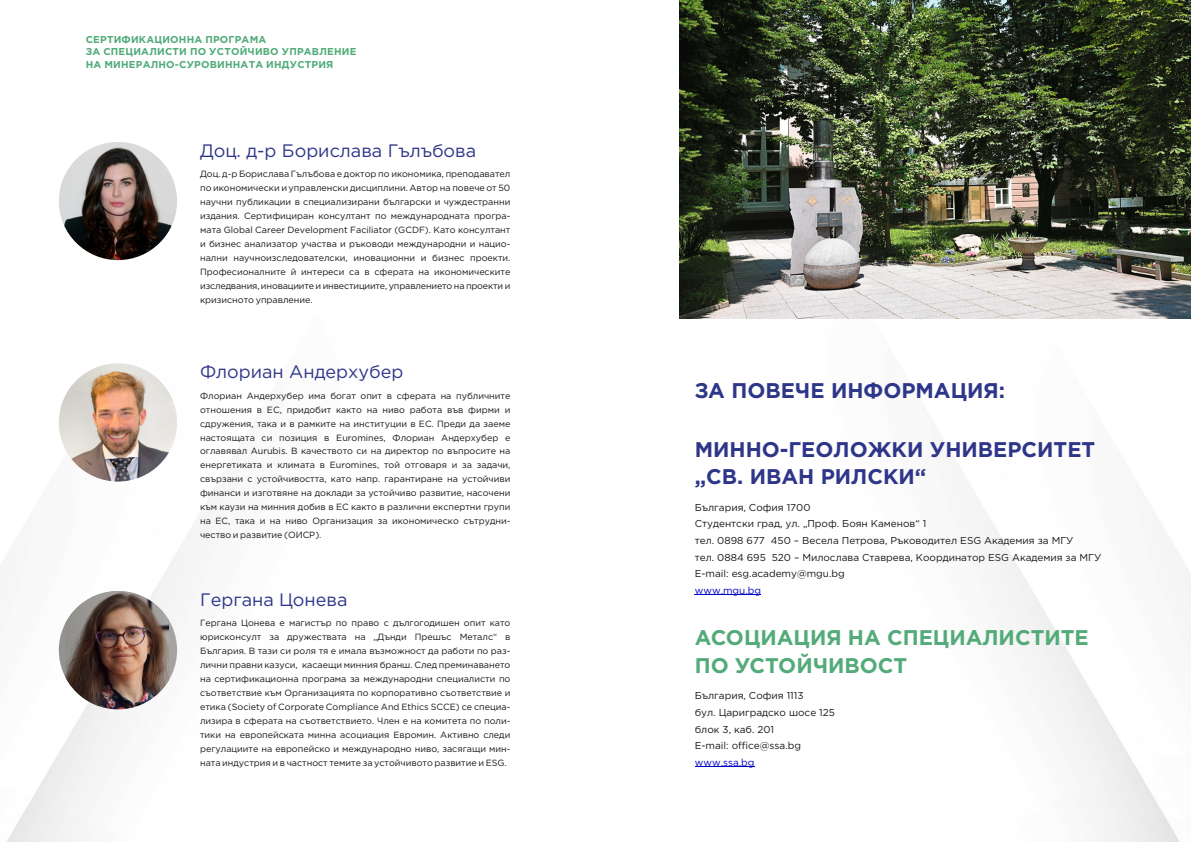
<style>
.page{position:relative;width:1191px;height:842px;background:#fff}
.page>*{position:absolute;margin:0;border:0;box-sizing:border-box;transform-origin:0 0}
.t1{font:700 21.2px/27.6px "Gotham Pro";color:#2e3689}
.t2{font:700 21.2px/27.6px "Gotham Pro";color:#52ab78}
.t3{font:18px "Gotham Pro";color:#2e3689}
.t4{font:10px/16.6px "Gotham Pro";color:#151616}
.t5{font:700 10px/12.4px "Gotham Pro";letter-spacing:.02em;color:#4fab78}
.t6{font:10px "Gotham Pro";color:#0000c4}
.t7{font:9px/13.9px "Gotham Pro";color:#151616;text-align:justify}
</style>
<div class="page">
<img style="left:679px;top:318px;width:512px;height:524px">
<img style="left:59px;top:142px;width:118px;height:118px;border-radius:50%">
<img style="left:59px;top:363px;width:118px;height:119px;border-radius:50%">
<svg style="left:59px;top:591px;width:118px;height:118px"></svg>
<img style="left:66px;top:591px;width:102px;height:118px">
<hr style="left:695px;top:595px;width:66px;height:1px;background:#0000c4">
<hr style="left:695px;top:767px;width:59px;height:1px;background:#0000c4">
<img style="left:679px;top:0;width:512px;height:318px">
<p class="t5" style="left:86px;top:34px;width:272px">СЕРТИФИКАЦИОННА ПРОГРАМА<br>ЗА СПЕЦИАЛИСТИ ПО УСТОЙЧИВО УПРАВЛЕНИЕ<br>НА МИНЕРАЛНО-СУРОВИННАТА ИНДУСТРИЯ</p>
<h2 class="t3" style="left:200px;top:144px;width:278px">Доц. д-р Борислава Гълъбова</h2>
<p class="t7" style="left:200px;top:168px;width:312px">Доц. д-р Борислава Гълъбова е доктор по икономика, преподавател по икономически и управленски дисциплини. Автор на повече от 50 научни публикации в специализирани български и чуждестранни издания. Сертифициран консултант по международната програ&shy;мата Global Career Development Faciliator (GCDF). Като консултант и бизнес анализатор участва и ръководи международни и нацио&shy;нални научноизследователски, иновационни и бизнес проекти.<br>Професионалните й интереси са в сферата на икономическите изследвания, иновациите и инвестициите, управлението на проекти и кризисното управление.</p>
<h2 class="t3" style="left:200px;top:365px;width:205px">Флориан Андерхубер</h2>
<p class="t7" style="left:200px;top:389px;width:312px">Флориан Андерхубер има богат опит в сферата на публичните отношения в ЕС, придобит както на ниво работа във фирми и сдружения, така и в рамките на институции в ЕС. Преди да заеме настоящата си позиция в Euromines, Флориан Андерхубер е оглавявал Aurubis. В качеството си на директор по въпросите на енергетиката и климата в Euromines, той отговаря и за задачи, свързани с устойчивостта, като напр. гарантиране на устойчиви финанси и изготвяне на доклади за устойчиво развитие, насочени към каузи на минния добив в ЕС както в различни експертни групи на ЕС, така и на ниво Организация за икономическо сътрудни&shy;чество и развитие (ОИСР).</p>
<h2 class="t3" style="left:200px;top:593px;width:149px">Гергана Цонева</h2>
<p class="t7" style="left:200px;top:617px;width:312px">Гергана Цонева е магистър по право с дългогодишен опит като юрисконсулт за дружествата на „Дънди Прешъс Металс“ в България. В тази си роля тя е имала възможност да работи по раз&shy;лични правни казуси, касаещи минния бранш. След преминаването на сертификационна програма за международни специалисти по съответствие към Oрганизацията по корпоративно съответствие и етика (Society of Corporate Compliance And Ethics SCCE) се специа&shy;лизира в сферата на съответствието. Член е на комитета по поли&shy;тики на европейската минна асоциация Евромин. Активно следи регулациите на европейско и международно ниво, засягащи мин&shy;ната индустрия и в частност темите за устойчивото развитие и ESG.</p>
<h1 class="t1" style="left:695px;top:378px;width:312px">ЗА ПОВЕЧЕ ИНФОРМАЦИЯ:</h1>
<h1 class="t1" style="left:695px;top:437px;width:402px">МИННО-ГЕОЛОЖКИ УНИВЕРСИТЕТ „СВ. ИВАН РИЛСКИ“</h1>
<p class="t4" style="left:695px;top:500px;width:408px">България, София 1700<br>Студентски град, ул. „Проф. Боян Каменов“ 1<br>тел. 0898 677 450 – Весела Петрова, Ръководител ESG Академия за МГУ<br>тел. 0884 695 520 – Милослава Ставрева, Координатор ESG Академия за МГУ E-mail: esg.academy@mgu.bg</p>
<p class="t6" style="left:695px;top:586px;width:68px">www.mgu.bg</p>
<h1 class="t2" style="left:695px;top:625px;width:395px">АСОЦИАЦИЯ НА СПЕЦИАЛИСТИТЕ<br>ПО УСТОЙЧИВОСТ</h1>
<p class="t4" style="left:695px;top:688px;width:142px">България, София 1113<br>бул. Цариградско шосе 125 блок 3, каб. 201<br>E-mail: office@ssa.bg</p>
<p class="t6" style="left:695px;top:758px;width:61px">www.ssa.bg</p>
</div>
